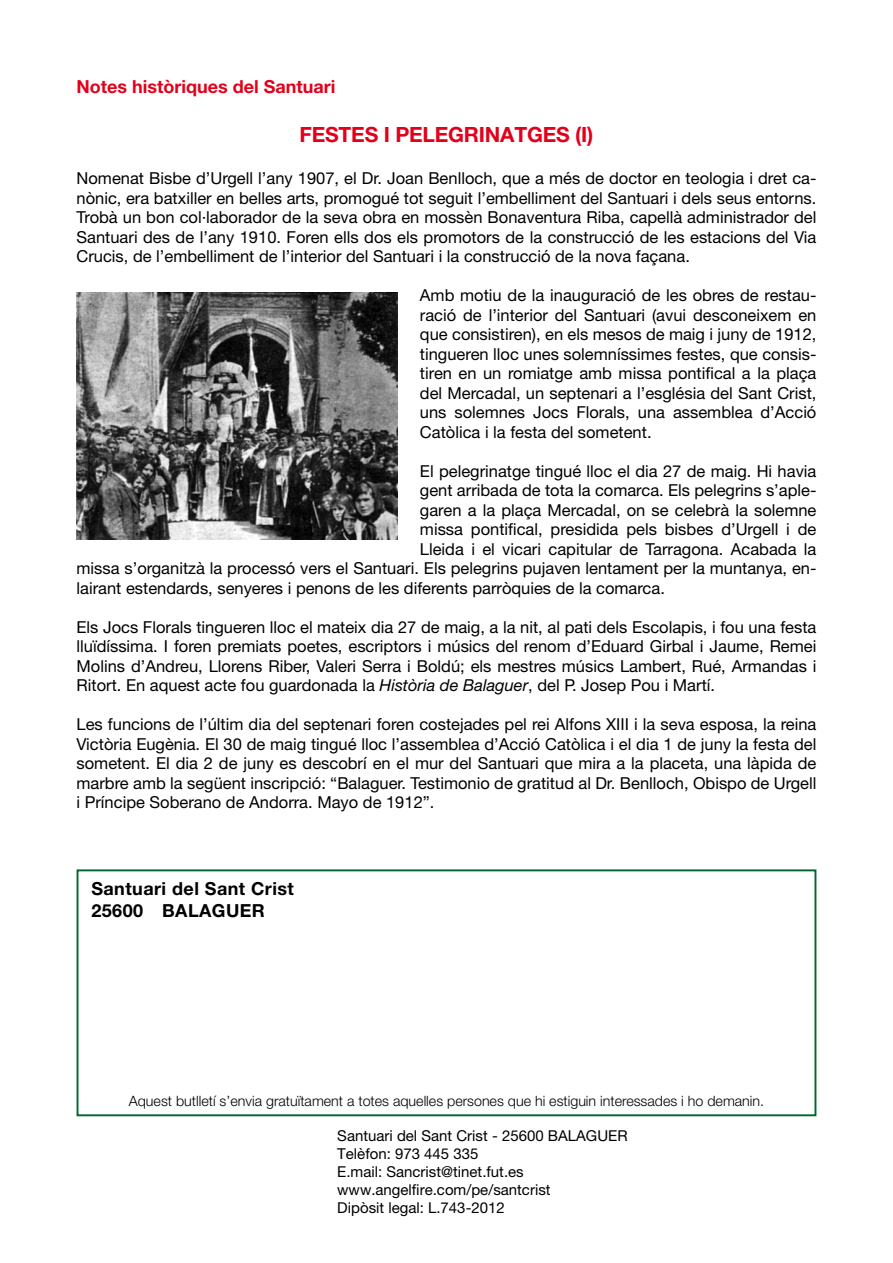
<style>
.page{position:relative;width:893px;height:1263px;background:#fff}
.page>*{position:absolute;margin:0;border:0;box-sizing:border-box;transform-origin:0 0}
.t1{font:700 21px "Helvetica Neue LT Pro";letter-spacing:-.01em;color:#e2001a}
.t2{font:700 18px/21.6px "Helvetica Neue LT Pro";letter-spacing:.025em;color:#000}
.t3{font:700 18px "Helvetica Neue LT Pro";color:#e2001a}
.t4{font:16.5px/19.5px "Helvetica Neue";color:#000;text-align:justify}
.t5{font:15px/18px "Helvetica Neue LT Pro";color:#000}
.t6{font:300 14.25px "Helvetica Neue LT Pro";color:#000}
.s1{font-style:italic}
</style>
<div class="page">
<div style="left:77px;top:869px;width:739px;height:247px;border:2px solid #006831"></div>
<img style="left:77px;top:292px;width:320px;height:247px">
<p class="t3" style="left:77px;top:80px;width:260px">Notes històriques del Santuari</p>
<p class="t1" style="left:300px;top:127px;width:295px">FESTES I PELEGRINATGES (I)</p>
<p class="t4" style="left:77px;top:170px;width:741px">Nomenat Bisbe d’Urgell l’any 1907, el Dr. Joan Benlloch, que a més de doctor en teologia i dret ca&shy;nònic, era batxiller en belles arts, promogué tot seguit l’embelliment del Santuari i dels seus entorns.<br>Trobà un bon col·laborador de la seva obra en mossèn Bonaventura Riba, capellà administrador del Santuari des de l’any 1910. Foren ells dos els promotors de la construcció de les estacions del Via Crucis, de l’embelliment de l’interior del Santuari i la construcció de la nova façana.</p>
<p class="t4" style="left:420px;top:287px;width:398px">Amb motiu de la inauguració de les obres de restau&shy;ració de l’interior del Santuari (avui desconeixem en que consistiren), en els mesos de maig i juny de 1912, tingueren lloc unes solemníssimes festes, que consis&shy;tiren en un romiatge amb missa pontifical a la plaça del Mercadal, un septenari a l’església del Sant Crist, uns solemnes Jocs Florals, una assemblea d’Acció Catòlica i la festa del sometent.</p>
<p class="t4" style="left:420px;top:463px;width:398px">El pelegrinatge tingué lloc el dia 27 de maig. Hi havia</p>
<p class="t4" style="left:420px;top:482px;width:398px">gent arribada de tota la comarca. Els pelegrins s’aple-</p>
<p class="t4" style="left:420px;top:502px;width:398px">garen a la plaça Mercadal, on se celebrà la solemne</p>
<p class="t4" style="left:420px;top:521px;width:398px">missa pontifical, presidida pels bisbes d’Urgell i de</p>
<p class="t4" style="left:420px;top:541px;width:398px">Lleida i el vicari capitular de Tarragona. Acabada la</p>
<p class="t4" style="left:77px;top:560px;width:741px">missa s’organitzà la processó vers el Santuari. Els pelegrins pujaven lentament per la muntanya, en-</p>
<p class="t4" style="left:77px;top:580px;width:590px">lairant estendards, senyeres i penons de les diferents parròquies de la comarca.</p>
<p class="t4" style="left:77px;top:619px;width:741px">Els Jocs Florals tingueren lloc el mateix dia 27 de maig, a la nit, al pati dels Escolapis, i fou una festa lluïdíssima. I foren premiats poetes, escriptors i músics del renom d’Eduard Girbal i Jaume, Remei Molins d’Andreu, Llorens Riber, Valeri Serra i Boldú; els mestres músics Lambert, Rué, Armandas i Ritort. En aquest acte fou guardonada la <span class="s1">Història de Balaguer</span>, del P. Josep Pou i Martí.</p>
<p class="t4" style="left:77px;top:716px;width:741px">Les funcions de l’últim dia del septenari foren costejades pel rei Alfons XIII i la seva esposa, la reina Victòria Eugènia. El 30 de maig tingué lloc l’assemblea d’Acció Catòlica i el dia 1 de juny la festa del sometent. El dia 2 de juny es descobrí en el mur del Santuari que mira a la placeta, una làpida de marbre amb la següent inscripció: “Balaguer. Testimonio de gratitud al Dr. Benlloch, Obispo de Urgell i Príncipe Soberano de Andorra. Mayo de 1912”.</p>
<p class="t2" style="left:91px;top:880px;width:204px">Santuari del Sant Crist<br>25600 BALAGUER</p>
<p class="t6" style="left:129px;top:1096px;width:637px">Aquest butlletí s’envia gratuïtament a totes aquelles persones que hi estiguin interessades i ho demanin.</p>
<p class="t5" style="left:337px;top:1128px;width:292px">Santuari del Sant Crist - 25600 BALAGUER<br>Telèfon: 973 445 335<br>E.mail: Sancrist@tinet.fut.es www.angelfire.com/pe/santcrist<br>Dipòsit legal: L.743-2012</p>
</div>
